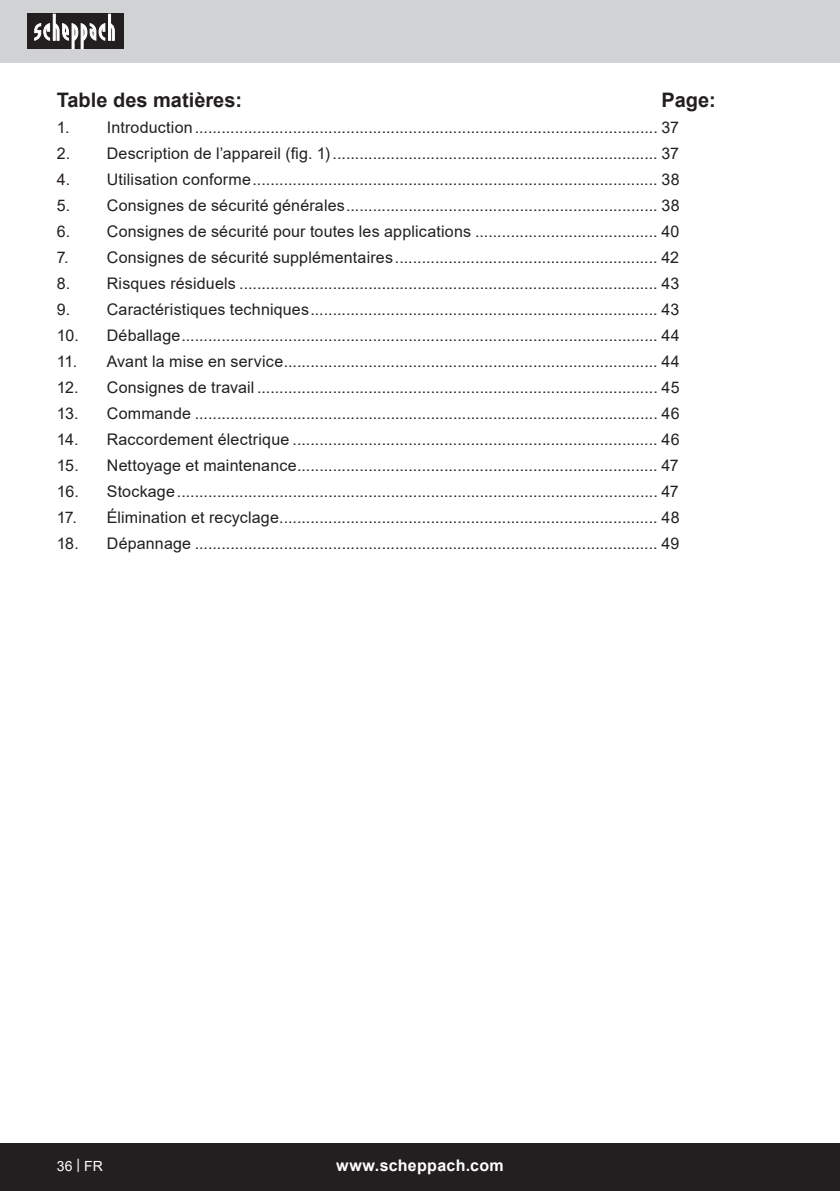
<style>
.page{position:relative;width:840px;height:1191px;background:#fff}
.page>*{position:absolute;margin:0;border:0;box-sizing:border-box;transform-origin:0 0}
.t1{font:700 20px "Arial";color:#231f20}
.t2{font:16px "Arial";letter-spacing:.01em;color:#231f20}
.t3{font:700 16px "Arial";letter-spacing:.02em;color:#fff}
.t4{font:14px "Arial";color:#fff}
</style>
<div class="page">
<div style="left:0;top:0;width:839px;height:63px;background:#d1d2d4"></div>
<div style="left:0;top:1143px;width:839px;height:48px;background:#231f20"></div>
<div style="left:27px;top:14px;width:96px;height:35px;background:#231f20"></div>
<svg style="left:34px;top:14px;width:81px;height:35px"></svg>
<p class="t1" style="left:57px;top:85px;width:187px">Table des matières:</p>
<p class="t1" style="left:661px;top:85px;width:56px">Page:</p>
<p class="t2" style="left:57px;top:116px;width:623px">1. Introduction........................................................................................................ 37</p>
<p class="t2" style="left:57px;top:142px;width:623px">2. Description de l’appareil (fig. 1)......................................................................... 37</p>
<p class="t2" style="left:57px;top:168px;width:624px">4. Utilisation conforme........................................................................................... 38</p>
<p class="t2" style="left:57px;top:194px;width:624px">5. Consignes de sécurité générales...................................................................... 38</p>
<p class="t2" style="left:57px;top:220px;width:624px">6. Consignes de sécurité pour toutes les applications ......................................... 40</p>
<p class="t2" style="left:57px;top:246px;width:623px">7. Consignes de sécurité supplémentaires........................................................... 42</p>
<p class="t2" style="left:57px;top:272px;width:624px">8. Risques résiduels .............................................................................................. 43</p>
<p class="t2" style="left:57px;top:298px;width:624px">9. Caractéristiques techniques.............................................................................. 43</p>
<p class="t2" style="left:57px;top:324px;width:624px">10. Déballage........................................................................................................... 44</p>
<p class="t2" style="left:57px;top:350px;width:624px">11. Avant la mise en service.................................................................................... 44</p>
<p class="t2" style="left:57px;top:376px;width:624px">12. Consignes de travail .......................................................................................... 45</p>
<p class="t2" style="left:57px;top:402px;width:624px">13. Commande ........................................................................................................ 46</p>
<p class="t2" style="left:57px;top:428px;width:624px">14. Raccordement électrique .................................................................................. 46</p>
<p class="t2" style="left:57px;top:454px;width:623px">15. Nettoyage et maintenance................................................................................. 47</p>
<p class="t2" style="left:57px;top:480px;width:623px">16. Stockage............................................................................................................ 47</p>
<p class="t2" style="left:57px;top:506px;width:624px">17. Élimination et recyclage..................................................................................... 48</p>
<p class="t2" style="left:57px;top:532px;width:623px">18. Dépannage ........................................................................................................ 49</p>
<p class="t4" style="left:57px;top:1156px;width:48px">36 | FR</p>
<p class="t3" style="left:336px;top:1154px;width:169px">www.scheppach.com</p>
</div>
